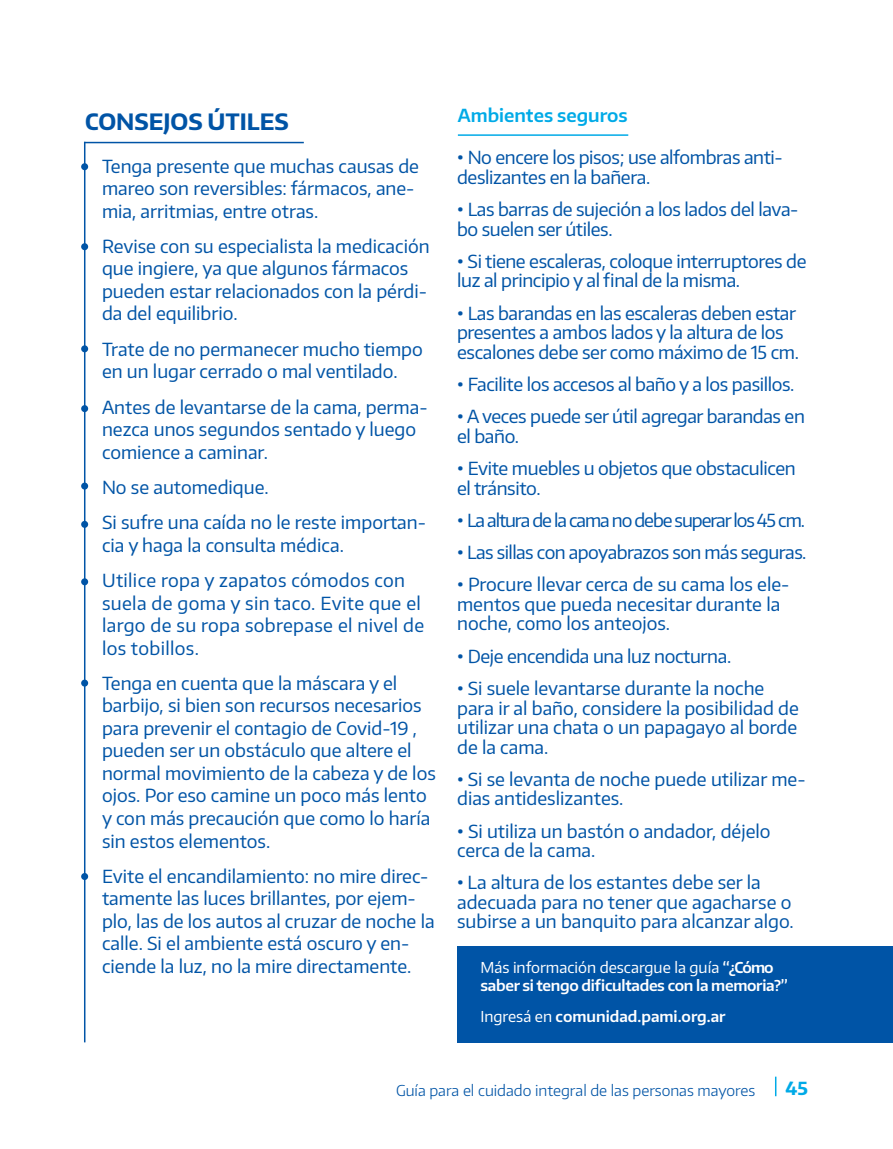
<style>
.page{position:relative;width:893px;height:1149px;background:#fff}
.page>*{position:absolute;margin:0;border:0;box-sizing:border-box;transform-origin:0 0}
.t1{font:700 22.5px "Encode Sans";color:#0054a6}
.t2{font:18px/22.5px "Encode Sans";color:#0054a6}
.t3{font:18px/19.5px "Encode Sans";letter-spacing:-.02em;color:#0054a6}
.t4{font:18px/22.5px "Encode Sans";letter-spacing:.02em;color:#0054a6}
.t5{font:18px "Encode Sans";letter-spacing:-.06em;color:#0054a6}
.t6{font:18px "Encode Sans";letter-spacing:-.03em;color:#0054a6}
.t7{font:600 18px "Encode Sans";color:#00aae7}
.t8{font:700 18px "Encode Sans";color:#00aae7}
.t9{font:600 15px/18px "Encode Sans";letter-spacing:-.02em;color:#fff}
.t10{font:300 15px "Encode Sans";color:#0054a6}
.t11{font:600 15px "Encode Sans";color:#fff}
.s1{font-weight:700}
.s2{font-weight:400}
</style>
<div class="page">
<svg style="left:775px;top:1076px;width:1px;height:19px"></svg>
<div style="left:457px;top:945px;width:436px;height:97px;background:#0054a6"></div>
<hr style="left:84px;top:142px;width:220px;height:1px;background:#0054a6">
<hr style="left:84px;top:142px;width:1px;height:900px;background:#0054a6">
<div style="left:81px;top:163px;width:7px;height:7px;background:#0054a6;border-radius:50%"></div>
<div style="left:81px;top:243px;width:7px;height:7px;background:#0054a6;border-radius:50%"></div>
<div style="left:81px;top:482px;width:7px;height:7px;background:#0054a6;border-radius:50%"></div>
<div style="left:81px;top:345px;width:7px;height:7px;background:#0054a6;border-radius:50%"></div>
<div style="left:81px;top:405px;width:7px;height:7px;background:#0054a6;border-radius:50%"></div>
<div style="left:81px;top:520px;width:7px;height:7px;background:#0054a6;border-radius:50%"></div>
<svg style="left:81px;top:872px;width:7px;height:7px"></svg>
<div style="left:81px;top:578px;width:7px;height:7px;background:#0054a6;border-radius:50%"></div>
<div style="left:81px;top:679px;width:7px;height:7px;background:#0054a6;border-radius:50%"></div>
<hr style="left:458px;top:134px;width:170px;height:2px;background:#00aae7">
<p class="t1" style="left:85px;top:106px;width:205px">CONSEJOS ÚTILES</p>
<p class="t2" style="left:102px;top:154px;width:318px">Tenga presente que muchas causas de mareo son reversibles: fármacos, ane&shy;mia, arritmias, entre otras.</p>
<p class="t2" style="left:102px;top:234px;width:329px">Revise con su especialista la medicación que ingiere, ya que algunos fármacos pueden estar relacionados con la pérdi&shy;da del equilibrio.</p>
<p class="t2" style="left:102px;top:337px;width:322px">Trate de no permanecer mucho tiempo en un lugar cerrado o mal ventilado.</p>
<p class="t2" style="left:102px;top:395px;width:327px">Antes de levantarse de la cama, perma&shy;nezca unos segundos sentado y luego comience a caminar.</p>
<p class="t2" style="left:102px;top:469px;width:325px;line-height:35.2px">No se automedique.<br>Si sufre una caída no le reste importan-</p>
<p class="t2" style="left:102px;top:526px;width:305px;line-height:35.2px">cia y haga la consulta médica.<br>Utilice ropa y zapatos cómodos con</p>
<p class="t4" style="left:102px;top:590px;width:324px">suela de goma y sin taco. Evite que el largo de su ropa sobrepase el nivel de los tobillos.</p>
<p class="t2" style="left:102px;top:671px;width:335px">Tenga en cuenta que la máscara y el barbijo, si bien son recursos necesarios para prevenir el contagio de Covid-19 , pueden ser un obstáculo que altere el normal movimiento de la cabeza y de los ojos. Por eso camine un poco más lento y con más precaución que como lo haría sin estos elementos.</p>
<p class="t2" style="left:102px;top:864px;width:334px">Evite el encandilamiento: no mire direc&shy;tamente las luces brillantes, por ejem&shy;plo, las de los autos al cruzar de noche la calle. Si el ambiente está oscuro y en&shy;ciende la luz, no la mire directamente.</p>
<p class="t7" style="left:458px;top:104px;width:171px">Ambientes seguros</p>
<p class="t3" style="left:457px;top:147px;width:327px"><span class="s1">•</span> No encere los pisos; use alfombras anti&shy;deslizantes en la bañera.</p>
<p class="t3" style="left:457px;top:199px;width:343px"><span class="s1">•</span> Las barras de sujeción a los lados del lava&shy;bo suelen ser útiles.</p>
<p class="t3" style="left:457px;top:251px;width:351px"><span class="s1">•</span> Si tiene escaleras, coloque interruptores de luz al principio y al final de la misma.</p>
<p class="t3" style="left:457px;top:302px;width:343px"><span class="s1">•</span> Las barandas en las escaleras deben estar presentes a ambos lados y la altura de los escalones debe ser como máximo de 15 cm.</p>
<p class="t3" style="left:457px;top:374px;width:339px"><span class="s1">•</span> Facilite los accesos al baño y a los pasillos.</p>
<p class="t3" style="left:457px;top:406px;width:349px"><span class="s1">•</span> A veces puede ser útil agregar barandas en el baño.</p>
<p class="t3" style="left:457px;top:458px;width:340px"><span class="s1">•</span> Evite muebles u objetos que obstaculicen el tránsito.</p>
<p class="t5" style="left:457px;top:508px;width:349px"><span class="s1">•</span> La altura de la cama no debe superar los 45 cm.</p>
<p class="t6" style="left:457px;top:540px;width:351px"><span class="s1">•</span> Las sillas con apoyabrazos son más seguras.</p>
<p class="t2" style="left:457px;top:574px;width:334px;line-height:19.5px"><span class="s1">•</span> Procure llevar cerca de su cama los ele&shy;mentos que pueda necesitar durante la noche, como los anteojos.</p>
<p class="t3" style="left:457px;top:645px;width:276px"><span class="s1">•</span> Deje encendida una luz nocturna.</p>
<p class="t2" style="left:457px;top:677px;width:343px;line-height:19.5px"><span class="s1">•</span> Si suele levantarse durante la noche para ir al baño, considere la posibilidad de utilizar una chata o un papagayo al borde de la cama.</p>
<p class="t2" style="left:457px;top:768px;width:350px;line-height:19.5px"><span class="s1">•</span> Si se levanta de noche puede utilizar me&shy;dias antideslizantes.</p>
<p class="t2" style="left:457px;top:820px;width:315px;line-height:19.5px"><span class="s1">•</span> Si utiliza un bastón o andador, déjelo cerca de la cama.</p>
<p class="t2" style="left:457px;top:872px;width:338px;line-height:19.5px"><span class="s1">•</span> La altura de los estantes debe ser la adecuada para no tener que agacharse o subirse a un banquito para alcanzar algo.</p>
<p class="t9" style="left:480px;top:957px;width:309px"><span class="s2">Más información descargue la guía</span> “¿Cómo saber si tengo dificultades con la memoria?”</p>
<p class="t11" style="left:480px;top:1006px;width:247px"><span class="s2">Ingresá en</span> comunidad.pami.org.ar</p>
<p class="t10" style="left:396px;top:1079px;width:361px">Guía para el cuidado integral de las personas mayores</p>
<p class="t8" style="left:785px;top:1076px;width:24px">45</p>
</div>
